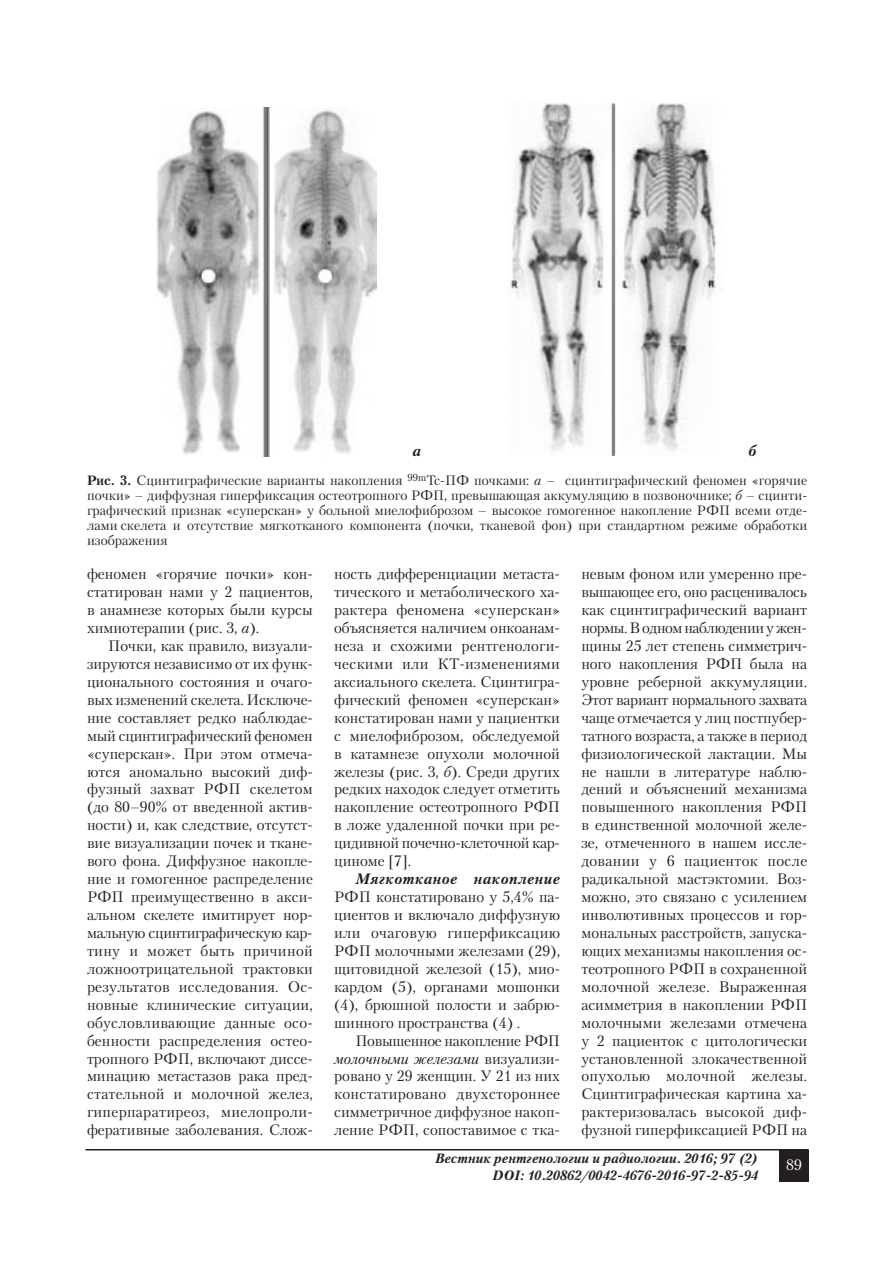
<style>
.page{position:relative;width:893px;height:1263px;background:#fff}
.page>*{position:absolute;margin:0;border:0;box-sizing:border-box;transform-origin:0 0}
.t1{font:15px/18px "Petersburg C";color:#231f20;text-align:justify}
.t2{font:italic 700 15px "Petersburg C";letter-spacing:.03em;color:#231f20}
.t3{font:15px "Petersburg C";color:#fff}
.t4{font:13.5px/15px "Petersburg C";color:#231f20;text-align:justify}
.t5{font:italic 700 13.5px/16.5px "Petersburg C";color:#231f20;text-align:right}
.s1{font-weight:700}
.s2{font-style:italic}
</style>
<div class="page">
<hr style="left:85px;top:1149px;width:723px;height:1px;background:#231f20">
<div style="left:778px;top:1150px;width:30px;height:32px;background:#231f20"></div>
<img style="left:156px;top:108px;width:220px;height:348px">
<img style="left:510px;top:103px;width:207px;height:353px">
<p class="t2" style="left:412px;top:445px;width:10px">а</p>
<p class="t2" style="left:748px;top:445px;width:9px">б</p>
<p class="t4" style="left:87px;top:474px;width:721px"><span class="s1">Рис. 3.</span> Сцинтиграфические варианты накопления <sup>99m</sup>Tc-ПФ почками: <span class="s2">а</span> – сцинтиграфический феномен «горячие почки» – диффузная гиперфиксация остеотропного РФП, превышающая аккумуляцию в позвоночнике; <span class="s2">б</span> – сцинти&shy;графический признак «суперскан» у больной миелофиброзом – высокое гомогенное накопление РФП всеми отде&shy;лами скелета и отсутствие мягкотканого компонента (почки, тканевой фон) при стандартном режиме обработки изображения</p>
<p class="t1" style="left:87px;top:565px;width:227px">феномен «горячие почки» кон&shy;статирован нами у 2 пациентов, в анамнезе которых были курсы химиотерапии (рис. 3, <span class="s2">а</span>).</p>
<p class="t1" style="left:87px;top:637px;width:227px;text-indent:21px">Почки, как правило, визуали&shy;зируются независимо от их функ&shy;ционального состояния и очаго&shy;вых изменений скелета. Исключе&shy;ние составляет редко наблюдае&shy;мый сцинтиграфический феномен «суперскан». При этом отмеча&shy;ются аномально высокий диф&shy;фузный захват РФП скелетом (до 80–90% от введенной актив&shy;ности) и, как следствие, отсутст&shy;вие визуализации почек и ткане&shy;вого фона. Диффузное накопле&shy;ние и гомогенное распределение РФП преимущественно в акси&shy;альном скелете имитирует нор&shy;мальную сцинтиграфическую кар&shy;тину и может быть причиной ложноотрицательной трактовки результатов исследования. Ос&shy;новные клинические ситуации, обусловливающие данные осо&shy;бенности распределения остео&shy;тропного РФП, включают диссе&shy;минацию метастазов рака пред&shy;стательной и молочной желез, гиперпаратиреоз, миелопроли&shy;феративные заболевания. Слож-</p>
<p class="t1" style="left:334px;top:565px;width:227px">ность дифференциации метаста&shy;тического и метаболического ха&shy;рактера феномена «суперскан» объясняется наличием онкоанам&shy;неза и схожими рентгенологи&shy;ческими или КТ-изменениями аксиального скелета. Сцинтигра&shy;фический феномен «суперскан» констатирован нами у пациентки с миелофиброзом, обследуемой в катамнезе опухоли молочной железы (рис. 3, <span class="s2">б</span>). Среди других редких находок следует отметить накопление остеотропного РФП в ложе удаленной почки при ре&shy;цидивной почечно-клеточной кар&shy;циноме [7].</p>
<p class="t2" style="left:355px;top:873px;width:206px">Мягкотканое накопление</p>
<p class="t1" style="left:334px;top:888px;width:227px">РФП констатировано у 5,4% па&shy;циентов и включало диффузную или очаговую гиперфиксацию РФП молочными железами (29), щитовидной железой (15), мио&shy;кардом (5), органами мошонки (4), брюшной полости и забрю&shy;шинного пространства (4) .</p>
<p class="t1" style="left:334px;top:1032px;width:227px;text-indent:21px">Повышенное накопление РФП <span class="s2">молочными железами</span> визуализи&shy;ровано у 29 женщин. У 21 из них констатировано двухстороннее симметричное диффузное накоп&shy;ление РФП, сопоставимое с тка-</p>
<p class="t1" style="left:581px;top:565px;width:227px">невым фоном или умеренно пре&shy;вышающее его, оно расценивалось как сцинтиграфический вариант нормы. В одном наблюдении у жен&shy;щины 25 лет степень симметрич&shy;ного накопления РФП была на уровне реберной аккумуляции.<br>Этот вариант нормального захвата чаще отмечается у лиц постпубер&shy;татного возраста, а также в период физиологической лактации. Мы не нашли в литературе наблю&shy;дений и объяснений механизма повышенного накопления РФП в единственной молочной желе&shy;зе, отмеченного в нашем иссле&shy;довании у 6 пациенток после радикальной мастэктомии. Воз&shy;можно, это связано с усилением инволютивных процессов и гор&shy;мональных расстройств, запуска&shy;ющих механизмы накопления ос&shy;теотропного РФП в сохраненной молочной железе. Выраженная асимметрия в накоплении РФП молочными железами отмечена у 2 пациенток с цитологически установленной злокачественной опухолью молочной железы.<br>Сцинтиграфическая картина ха&shy;рактеризовалась высокой диф&shy;фузной гиперфиксацией РФП на</p>
<p class="t5" style="left:435px;top:1151px;width:325px">Вестник рентгенологии и радиологии. 2016; 97 (2)<br>DOI: 10.20862/0042-4676-2016-97-2-85-94</p>
<p class="t3" style="left:786px;top:1157px;width:17px">89</p>
</div>
